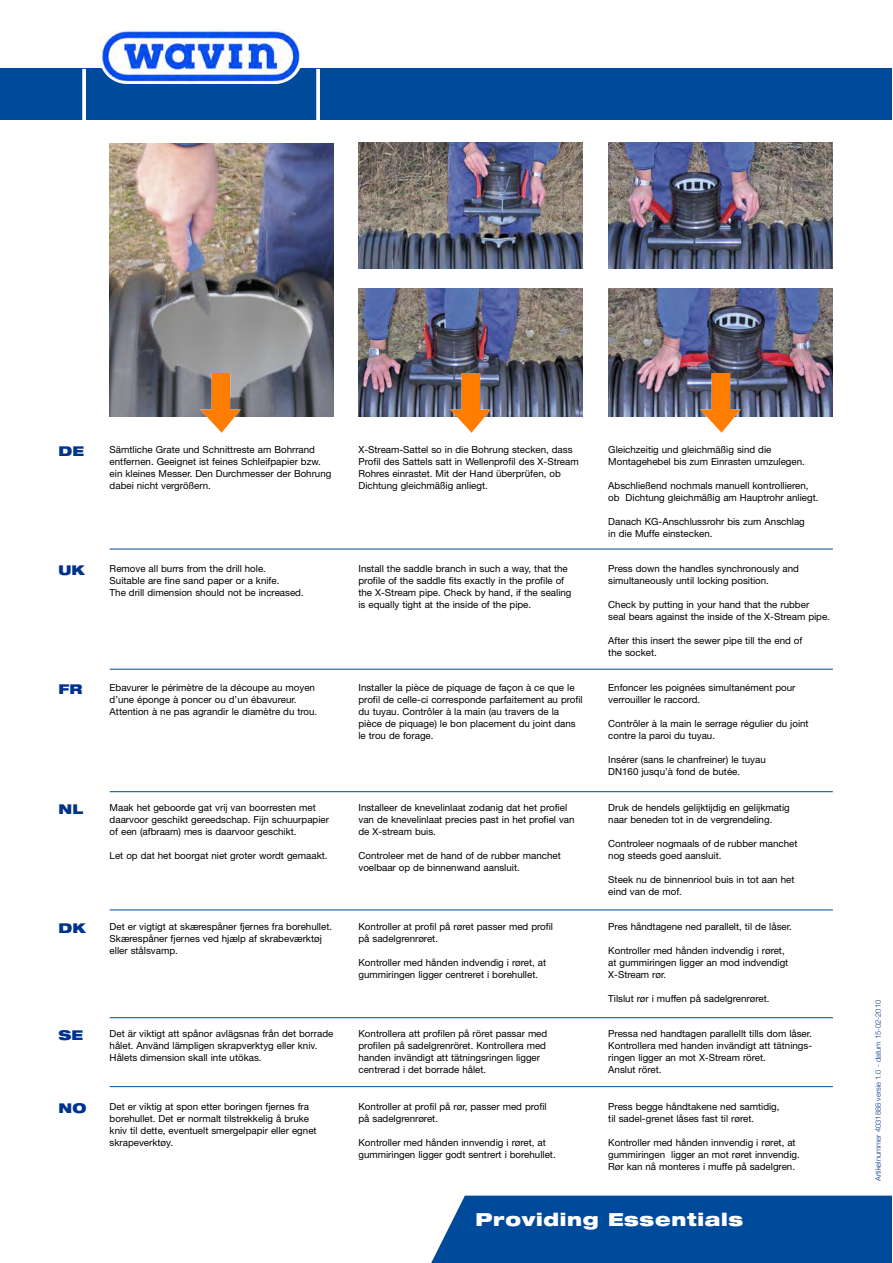
<style>
.page{position:relative;width:893px;height:1263px;background:#fff}
.page>*{position:absolute;margin:0;border:0;box-sizing:border-box;transform-origin:0 0}
.t1{font:900 expanded 18px "Helvetica Neue";letter-spacing:.04em;color:#fff}
.t2{font:900 expanded 13.5px "Helvetica Neue";color:#00338e}
.t3{font:9.75px/12px "Helvetica Neue";color:#000}
.t4{font:300 7.5px "Helvetica Neue";color:#00338e}
</style>
<div class="page">
<img style="left:359px;top:143px;width:223px;height:126px">
<img style="left:110px;top:143px;width:223px;height:273px">
<img style="left:608px;top:143px;width:224px;height:126px">
<img style="left:359px;top:288px;width:223px;height:128px">
<img style="left:608px;top:288px;width:224px;height:128px">
<svg style="left:109px;top:548px;width:724px;height:2px"></svg>
<svg style="left:109px;top:668px;width:724px;height:2px"></svg>
<svg style="left:109px;top:791px;width:724px;height:1px"></svg>
<svg style="left:109px;top:909px;width:724px;height:2px"></svg>
<svg style="left:109px;top:1017px;width:724px;height:1px"></svg>
<svg style="left:109px;top:1086px;width:724px;height:1px"></svg>
<img style="left:201px;top:373px;width:39px;height:60px">
<img style="left:451px;top:373px;width:39px;height:60px">
<img style="left:700px;top:373px;width:40px;height:60px">
<div style="left:431px;top:1196px;width:460px;height:67px;background:#004a9b"></div>
<div style="left:0;top:69px;width:891px;height:51px;background:#004a9b"></div>
<img style="left:99px;top:30px;width:203px;height:54px">
<svg style="left:82px;top:69px;width:4px;height:51px"></svg>
<svg style="left:316px;top:69px;width:4px;height:51px"></svg>
<h2 class="t2" style="left:59px;top:446px;width:27px">DE</h2>
<p class="t3" style="left:110px;top:445px;width:223px">Sämtliche Grate und Schnittreste am Bohrrand entfernen. Geeignet ist feines Schleifpapier bzw. ein kleines Messer. Den Durchmesser der Bohrung dabei nicht vergrößern.</p>
<p class="t3" style="left:358px;top:445px;width:222px">X-Stream-Sattel so in die Bohrung stecken, dass Profil des Sattels satt in Wellenprofil des X-Stream Rohres einrastet. Mit der Hand überprüfen, ob Dichtung gleichmäßig anliegt.</p>
<p class="t3" style="left:608px;top:445px;width:198px">Gleichzeitig und gleichmäßig sind die<br>Montagehebel bis zum Einrasten umzulegen.</p>
<p class="t3" style="left:608px;top:481px;width:212px">Abschließend nochmals manuell kontrollieren, ob Dichtung gleichmäßig am Hauptrohr anliegt.</p>
<p class="t3" style="left:608px;top:517px;width:198px">Danach KG-Anschlussrohr bis zum Anschlag in die Muffe einstecken.</p>
<h2 class="t2" style="left:59px;top:565px;width:28px">UK</h2>
<p class="t3" style="left:110px;top:564px;width:195px">Remove all burrs from the drill hole.<br>Suitable are fine sand paper or a knife.<br>The drill dimension should not be increased.</p>
<p class="t3" style="left:358px;top:564px;width:214px">Install the saddle branch in such a way, that the profile of the saddle fits exactly in the profile of the X-Stream pipe. Check by hand, if the sealing is equally tight at the inside of the pipe.</p>
<p class="t3" style="left:608px;top:564px;width:192px">Press down the handles synchronously and simultaneously until locking position.</p>
<p class="t3" style="left:608px;top:600px;width:223px">Check by putting in your hand that the rubber<br>seal bears against the inside of the X-Stream pipe.</p>
<p class="t3" style="left:608px;top:636px;width:196px">After this insert the sewer pipe till the end of the socket.</p>
<h2 class="t2" style="left:59px;top:684px;width:25px">FR</h2>
<p class="t3" style="left:110px;top:682px;width:209px">Ebavurer le périmètre de la découpe au moyen d’une éponge à poncer ou d’un ébavureur.<br>Attention à ne pas agrandir le diamètre du trou.</p>
<p class="t3" style="left:358px;top:682px;width:226px">Installer la pièce de piquage de façon à ce que le profil de celle-ci corresponde parfaitement au profil du tuyau. Contrôler à la main (au travers de la pièce de piquage) le bon placement du joint dans le trou de forage.</p>
<p class="t3" style="left:608px;top:682px;width:189px">Enfoncer les poignées simultanément pour verrouiller le raccord.</p>
<p class="t3" style="left:608px;top:718px;width:202px">Contrôler à la main le serrage régulier du joint contre la paroi du tuyau.</p>
<p class="t3" style="left:608px;top:754px;width:159px">Insérer (sans le chanfreiner) le tuyau<br>DN160 jusqu’à fond de butée.</p>
<h2 class="t2" style="left:59px;top:804px;width:26px">NL</h2>
<p class="t3" style="left:110px;top:803px;width:221px">Maak het geboorde gat vrij van boorresten met daarvoor geschikt gereedschap. Fijn schuurpapier of een (afbraam) mes is daarvoor geschikt.</p>
<p class="t3" style="left:110px;top:851px;width:219px">Let op dat het boorgat niet groter wordt gemaakt.</p>
<p class="t3" style="left:358px;top:803px;width:218px">Installeer de knevelinlaat zodanig dat het profiel van de knevelinlaat precies past in het profiel van de X-stream buis.</p>
<p class="t3" style="left:358px;top:851px;width:204px">Controleer met de hand of de rubber manchet voelbaar op de binnenwand aansluit.</p>
<p class="t3" style="left:608px;top:803px;width:183px">Druk de hendels gelijktijdig en gelijkmatig naar beneden tot in de vergrendeling.</p>
<p class="t3" style="left:608px;top:839px;width:191px">Controleer nogmaals of de rubber manchet nog steeds goed aansluit.</p>
<p class="t3" style="left:608px;top:875px;width:188px">Steek nu de binnenriool buis in tot aan het eind van de mof.</p>
<h2 class="t2" style="left:59px;top:923px;width:29px">DK</h2>
<p class="t3" style="left:110px;top:921px;width:224px">Det er vigtigt at skærespåner fjernes fra borehullet.<br>Skærespåner fjernes ved hjælp af skrabeværktøj eller stålsvamp.</p>
<p class="t3" style="left:358px;top:921px;width:196px">Kontroller at profil på røret passer med profil på sadelgrenrøret.</p>
<p class="t3" style="left:358px;top:958px;width:189px">Kontroller med hånden indvendig i røret, at gummiringen ligger centreret i borehullet.</p>
<p class="t3" style="left:608px;top:922px;width:185px">Pres håndtagene ned parallelt, til de låser.</p>
<p class="t3" style="left:608px;top:946px;width:181px">Kontroller med hånden indvendig i røret, at gummiringen ligger an mod indvendigt<br>X-Stream rør.</p>
<p class="t3" style="left:608px;top:994px;width:163px">Tilslut rør i muffen på sadelgrenrøret.</p>
<h2 class="t2" style="left:59px;top:1030px;width:26px">SE</h2>
<p class="t3" style="left:110px;top:1029px;width:225px">Det är viktigt att spånor avlägsnas från det borrade hålet. Använd lämpligen skrapverktyg eller kniv.<br>Hålets dimension skall inte utökas.</p>
<p class="t3" style="left:358px;top:1029px;width:190px">Kontrollera att profilen på röret passar med profilen på sadelgrenröret. Kontrollera med handen invändigt att tätningsringen ligger centrerad i det borrade hålet.</p>
<p class="t3" style="left:608px;top:1029px;width:205px">Pressa ned handtagen parallellt tills dom låser.<br>Kontrollera med handen invändigt att tätnings - ringen ligger an mot X-Stream röret.<br>Anslut röret.</p>
<h2 class="t2" style="left:59px;top:1103px;width:29px">NO</h2>
<p class="t3" style="left:110px;top:1102px;width:208px">Det er viktig at spon etter boringen fjernes fra borehullet. Det er normalt tilstrekkelig å bruke kniv til dette, eventuelt smergelpapir eller egnet skrapeverktøy.</p>
<p class="t3" style="left:358px;top:1102px;width:190px">Kontroller at profil på rør, passer med profil på sadelgrenrøret.</p>
<p class="t3" style="left:358px;top:1138px;width:199px">Kontroller med hånden innvendig i røret, at gummiringen ligger godt sentrert i borehullet.</p>
<p class="t3" style="left:608px;top:1102px;width:173px">Press begge håndtakene ned samtidig, til sadel-grenet låses fast til røret.</p>
<p class="t3" style="left:608px;top:1138px;width:193px">Kontroller med hånden innvendig i røret, at gummiringen ligger an mot røret innvendig.<br>Rør kan nå monteres i muffe på sadelgren.</p>
<p class="t4" style="left:873px;top:1181px;width:182px;rotate:-90deg">Artikelnummer 4031888 versie 1.0 - datum 15-02-2010</p>
<h1 class="t1" style="left:475px;top:1213px;width:269px">Providing Essentials</h1>
</div>
